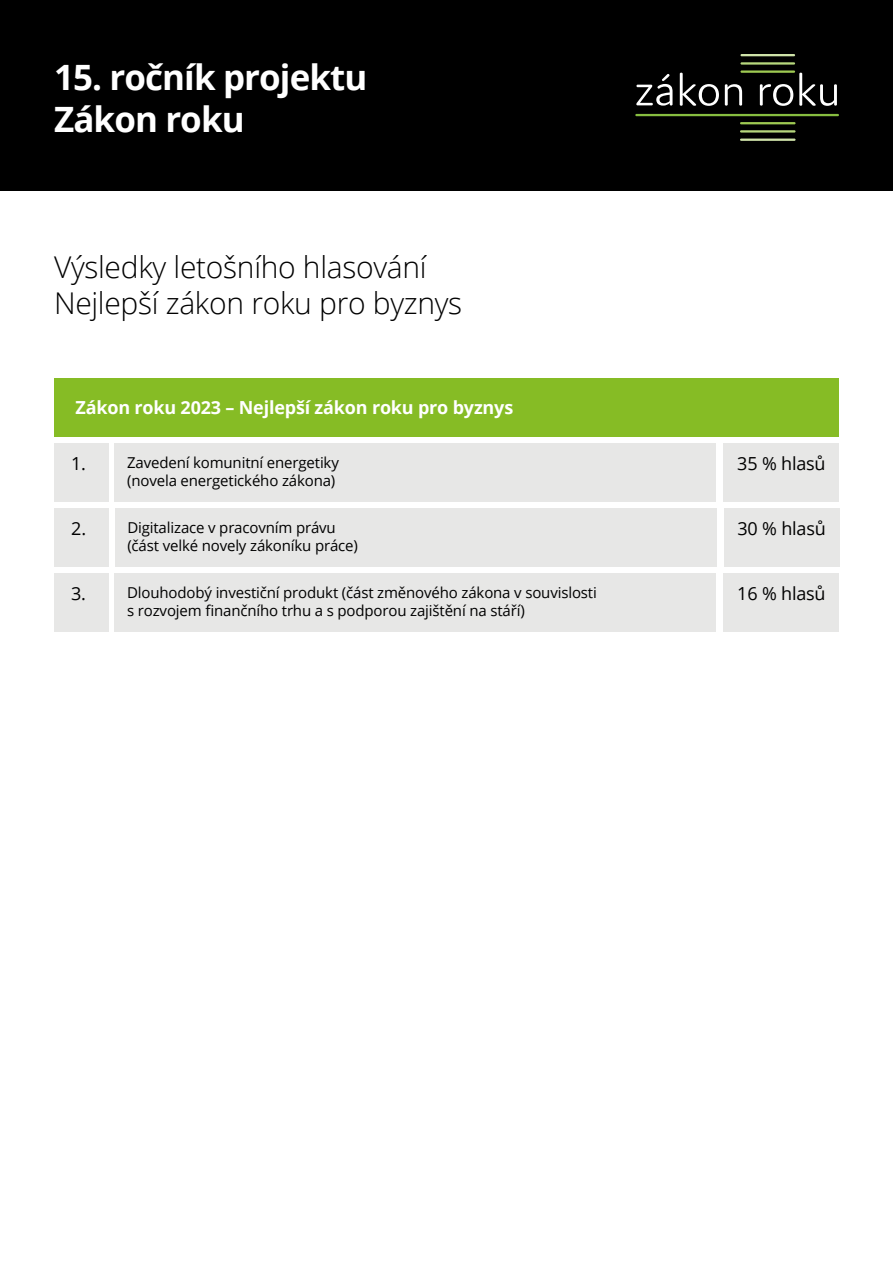
<style>
.page{position:relative;width:893px;height:1263px;background:#fff}
.page>*{position:absolute;margin:0;border:0;box-sizing:border-box;transform-origin:0 0}
.t1{font:700 34.95px/41.8px "Open Sans";letter-spacing:-.025em;color:#fff}
.t2{font:300 30px/36px "Open Sans";letter-spacing:-.01em;color:#000}
.t3{font:700 18px "Open Sans";letter-spacing:-.01em;color:#fff}
.t4{font:18px "Open Sans";letter-spacing:-.01em;color:#000}
.t5{font:15px/18px "Open Sans";letter-spacing:-.01em;color:#000}
</style>
<div class="page">
<div style="left:0;top:0;width:893px;height:191px;background:#000"></div>
<hr style="left:635px;top:114px;width:204px;height:2px;background:#87bd40">
<hr style="left:740px;top:122px;width:55px;height:2px;background:#9ec952">
<hr style="left:740px;top:130px;width:55px;height:3px;background:#b5d67c">
<hr style="left:740px;top:139px;width:55px;height:2px;background:#cfe3a9">
<hr style="left:740px;top:70px;width:55px;height:3px;background:#9ec952">
<hr style="left:740px;top:62px;width:55px;height:3px;background:#b5d67c">
<hr style="left:740px;top:54px;width:55px;height:2px;background:#cfe3a9">
<svg style="left:636px;top:74px;width:36px;height:32px"></svg>
<svg style="left:680px;top:73px;width:39px;height:33px"></svg>
<svg style="left:725px;top:84px;width:17px;height:22px"></svg>
<svg style="left:760px;top:84px;width:33px;height:22px"></svg>
<svg style="left:799px;top:73px;width:38px;height:33px"></svg>
<div style="left:54px;top:378px;width:785px;height:59px;background:#86bc25"></div>
<div style="left:54px;top:443px;width:54px;height:58px;background:#e7e7e6"></div>
<div style="left:54px;top:508px;width:55px;height:58px;background:#e7e7e6"></div>
<div style="left:54px;top:573px;width:54px;height:58px;background:#e7e7e6"></div>
<div style="left:724px;top:443px;width:115px;height:58px;background:#e7e7e6"></div>
<div style="left:724px;top:508px;width:115px;height:58px;background:#e7e7e6"></div>
<div style="left:724px;top:573px;width:115px;height:58px;background:#e7e7e6"></div>
<div style="left:115px;top:443px;width:601px;height:58px;background:#e7e7e6"></div>
<div style="left:115px;top:508px;width:601px;height:58px;background:#e7e7e6"></div>
<div style="left:115px;top:573px;width:601px;height:58px;background:#e7e7e6"></div>
<h1 class="t1" style="left:54px;top:55px;width:315px">15. ročník projektu<br>Zákon roku</h1>
<h2 class="t2" style="left:54px;top:248px;width:410px">Výsledky letošního hlasování<br>Nejlepší zákon roku pro byznys</h2>
<p class="t3" style="left:76px;top:394px;width:439px">Zákon roku 2023 – Nejlepší zákon roku pro byznys</p>
<p class="t4" style="left:71px;top:451px;width:16px">1.</p>
<p class="t5" style="left:127px;top:453px;width:213px">Zavedení komunitní energetiky (novela energetického zákona)</p>
<p class="t5" style="left:127px;top:518px;width:232px">Digitalizace v pracovním právu (část velké novely zákoníku práce)</p>
<p class="t5" style="left:127px;top:583px;width:471px">Dlouhodobý investiční produkt (část změnového zákona v souvislosti s rozvojem finančního trhu a s podporou zajištění na stáří)</p>
<p class="t4" style="left:71px;top:516px;width:16px">2.</p>
<p class="t4" style="left:71px;top:581px;width:16px">3.</p>
<p class="t4" style="left:737px;top:451px;width:90px">35 % hlasů</p>
<p class="t4" style="left:737px;top:516px;width:90px">30 % hlasů</p>
<p class="t4" style="left:737px;top:581px;width:90px">16 % hlasů</p>
</div>
